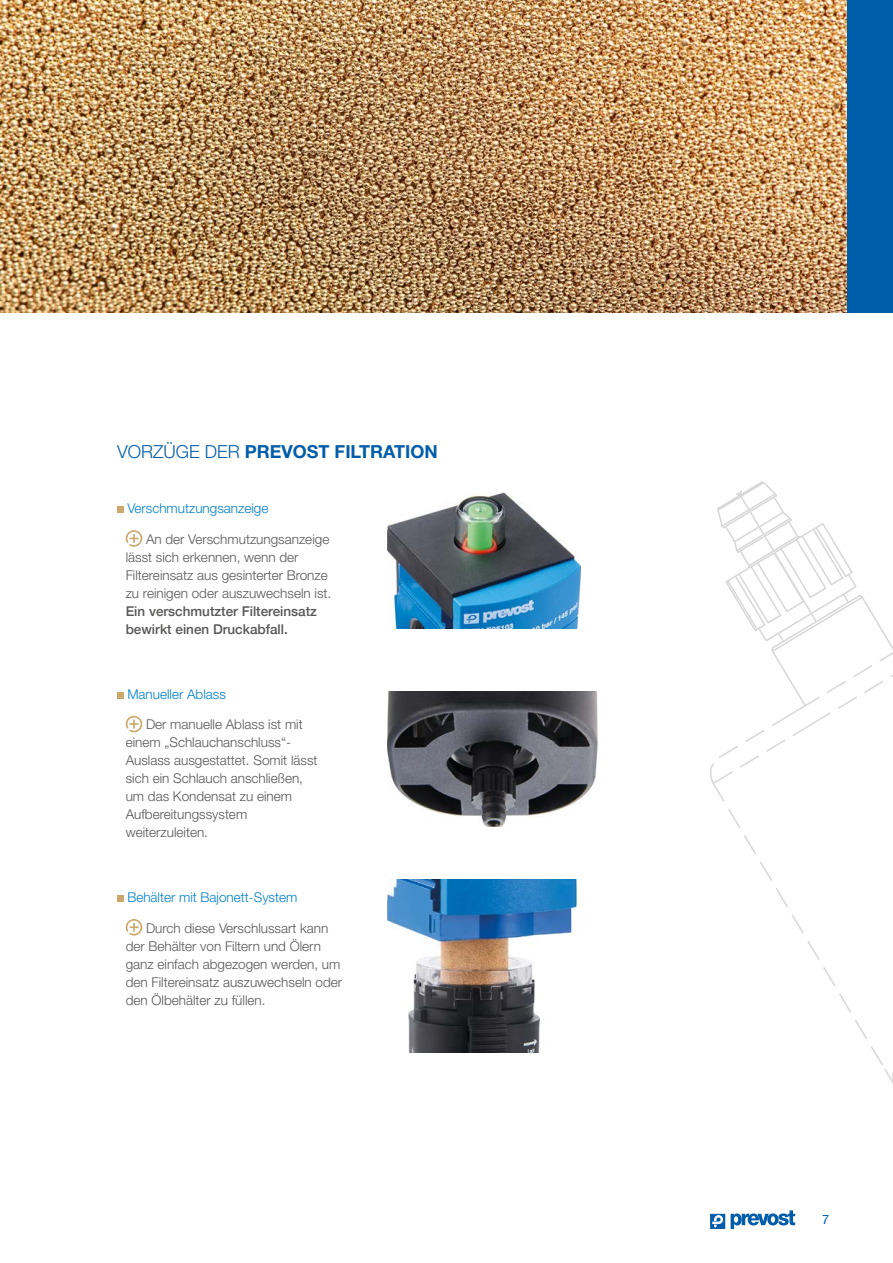
<style>
.page{position:relative;width:893px;height:1263px;background:#fff}
.page>*{position:absolute;margin:0;border:0;box-sizing:border-box;transform-origin:0 0}
.t1{font:700 18px "Helvetica Neue";color:#005da9}
.t2{font:300 13.5px/18px "Helvetica Neue";color:#575756}
.t3{font:300 13.5px "Helvetica Neue";color:#0081c9}
.t4{font:500 13.5px/18px "Helvetica Neue";color:#575756}
.t5{font:12.75px "Helvetica Neue";color:#005da9}
.s1{font-weight:300}
</style>
<div class="page">
<img style="left:0;top:0;width:848px;height:313px">
<svg style="left:710px;top:1214px;width:15px;height:15px"></svg>
<svg style="left:731px;top:1210px;width:64px;height:19px"></svg>
<div style="left:117px;top:507px;width:7px;height:6px;background:#cba769"></div>
<svg style="left:126px;top:530px;width:16px;height:17px"></svg>
<div style="left:117px;top:692px;width:7px;height:6px;background:#cba769"></div>
<svg style="left:126px;top:716px;width:16px;height:16px"></svg>
<div style="left:117px;top:895px;width:7px;height:7px;background:#cba769"></div>
<svg style="left:126px;top:919px;width:16px;height:16px"></svg>
<img style="left:387px;top:493px;width:194px;height:136px">
<img style="left:387px;top:692px;width:211px;height:135px">
<img style="left:387px;top:879px;width:190px;height:173px">
<div style="left:848px;top:0;width:45px;height:313px;background:#005da9"></div>
<svg style="left:710px;top:481px;width:183px;height:603px"></svg>
<svg style="left:736px;top:491px;width:81px;height:131px"></svg>
<h1 class="t1" style="left:117px;top:441px;width:322px"><span class="s1">VORZÜGE DER</span> PREVOST FILTRATION</h1>
<p class="t3" style="left:127px;top:500px;width:143px">Verschmutzungsanzeige</p>
<p class="t2" style="left:126px;top:530px;width:207px;text-indent:20px">An der Verschmutzungsanzeige lässt sich erkennen, wenn der Filtereinsatz aus gesinterter Bronze zu reinigen oder auszuwechseln ist.</p>
<p class="t4" style="left:126px;top:601px;width:193px">Ein verschmutzter Filtereinsatz bewirkt einen Druckabfall.</p>
<p class="t3" style="left:127px;top:685px;width:100px">Manueller Ablass</p>
<p class="t2" style="left:126px;top:715px;width:193px;text-indent:20px">Der manuelle Ablass ist mit einem „Schlauchanschluss“-<br>Auslass ausgestattet. Somit lässt sich ein Schlauch anschließen, um das Kondensat zu einem<br>Aufbereitungssystem weiterzuleiten.</p>
<p class="t3" style="left:127px;top:889px;width:172px">Behälter mit Bajonett-System</p>
<p class="t2" style="left:126px;top:918px;width:218px;text-indent:20px">Durch diese Verschlussart kann der Behälter von Filtern und Ölern ganz einfach abgezogen werden, um den Filtereinsatz auszuwechseln oder den Ölbehälter zu füllen.</p>
<p class="t5" style="left:822px;top:1210px;width:9px">7</p>
</div>
